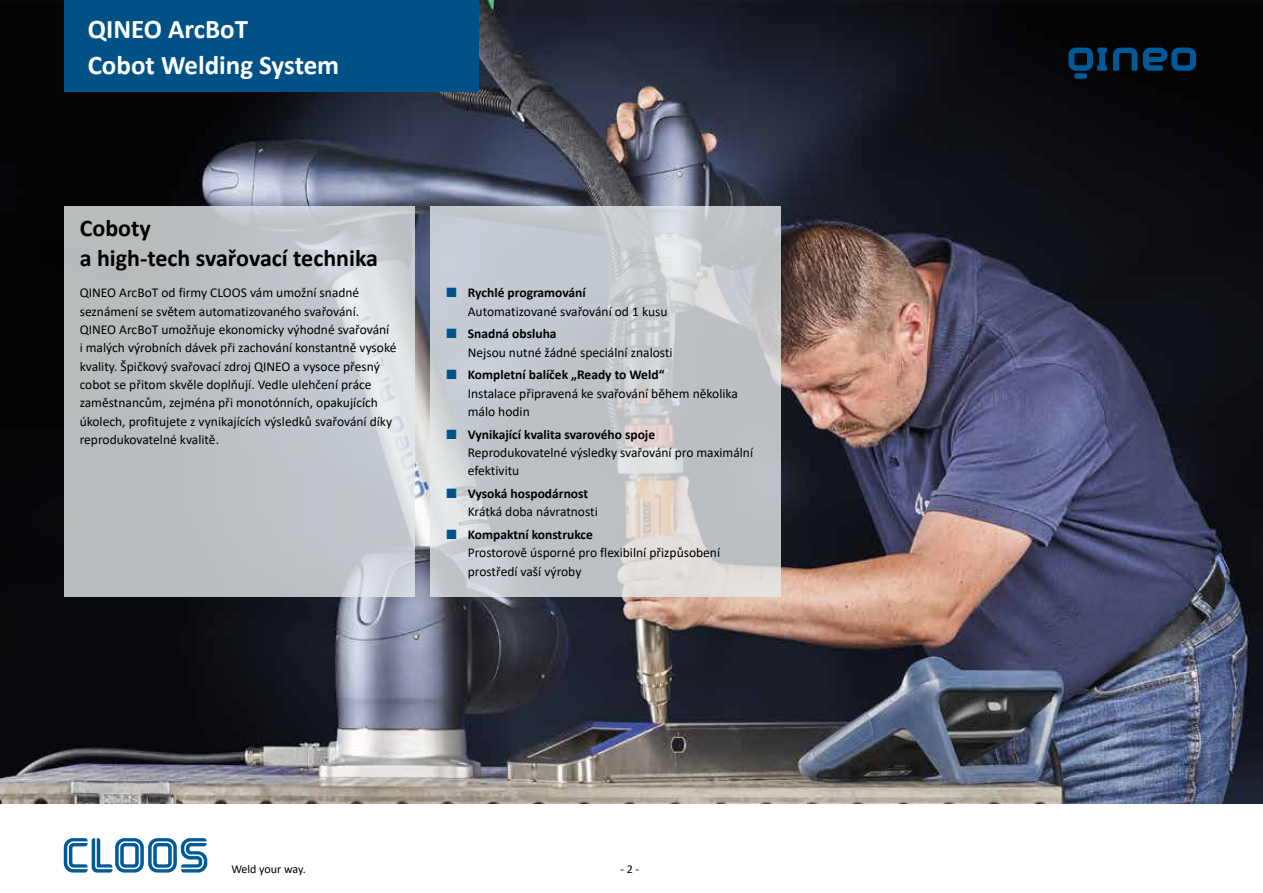
<style>
.page{position:relative;width:1263px;height:893px;background:#fff}
.page>*{position:absolute;margin:0;border:0;box-sizing:border-box;transform-origin:0 0}
.t1{font:700 27px/36px "Calibri";color:#fff}
.t2{font:700 24px/30px "Calibri";color:#000}
.t3{font:13.5px/18.3px "Calibri";color:#000}
.t4{font:12px "Calibri";letter-spacing:-.005em;color:#000}
.s1{color:#005286}
.s2{font-weight:700}
</style>
<div class="page">
<img style="left:0;top:0;width:1263px;height:804px">
<svg style="left:64px;top:207px;width:351px;height:390px;background:#c0c4c8"></svg>
<svg style="left:431px;top:207px;width:350px;height:390px;background:#c6c9cd"></svg>
<svg style="left:64px;top:838px;width:143px;height:35px"></svg>
<div style="left:64px;top:0;width:414px;height:92px;background:#005286"></div>
<svg style="left:1113px;top:48px;width:24px;height:23px"></svg>
<svg style="left:1143px;top:48px;width:53px;height:23px"></svg>
<svg style="left:1068px;top:48px;width:39px;height:31px"></svg>
<h1 class="t1" style="left:88px;top:11px;width:253px">QINEO ArcBoT<br>Cobot Welding System</h1>
<h2 class="t2" style="left:80px;top:213px;width:300px">Coboty<br>a high-tech svařovací technika</h2>
<p class="t3" style="left:80px;top:283px;width:318px">QINEO ArcBoT od firmy CLOOS vám umožní snadné seznámení se světem automatizovaného svařování.<br>QINEO ArcBoT umožňuje ekonomicky výhodné svařování<br>i malých výrobních dávek při zachování konstantně vysoké kvality. Špičkový svařovací zdroj QINEO a vysoce přesný cobot se přitom skvěle doplňují. Vedle ulehčení práce zaměstnancům, zejména při monotónních, opakujících úkolech, profitujete z vynikajících výsledků svařování díky reprodukovatelné kvalitě.</p>
<p class="t3" style="left:468px;top:283px;width:201px;text-indent:-21px"><span class="s1">■</span> <span class="s2">Rychlé programování<br></span>Automatizované svařování od 1 kusu</p>
<p class="t3" style="left:468px;top:324px;width:206px;text-indent:-21px"><span class="s1">■</span> <span class="s2">Snadná obsluha<br></span>Nejsou nutné žádné speciální znalosti</p>
<p class="t3" style="left:468px;top:365px;width:272px;text-indent:-21px"><span class="s1">■</span> <span class="s2">Kompletní balíček „Ready to Weld“<br></span>Instalace připravená ke svařování během několika málo hodin</p>
<p class="t3" style="left:468px;top:425px;width:287px;text-indent:-21px"><span class="s1">■</span> <span class="s2">Vynikající kvalita svarového spoje<br></span>Reprodukovatelné výsledky svařování pro maximální efektivitu</p>
<p class="t3" style="left:468px;top:484px;width:132px;text-indent:-21px"><span class="s1">■</span> <span class="s2">Vysoká hospodárnost<br></span>Krátká doba návratnosti</p>
<p class="t3" style="left:468px;top:525px;width:254px;text-indent:-21px"><span class="s1">■</span> <span class="s2">Kompaktní konstrukce<br></span>Prostorově úsporné pro flexibilní přizpůsobení prostředí vaší výroby</p>
<p class="t4" style="left:231px;top:860px;width:76px">Weld your way.</p>
<p class="t4" style="left:620px;top:860px;width:20px">- 2 -</p>
</div>
